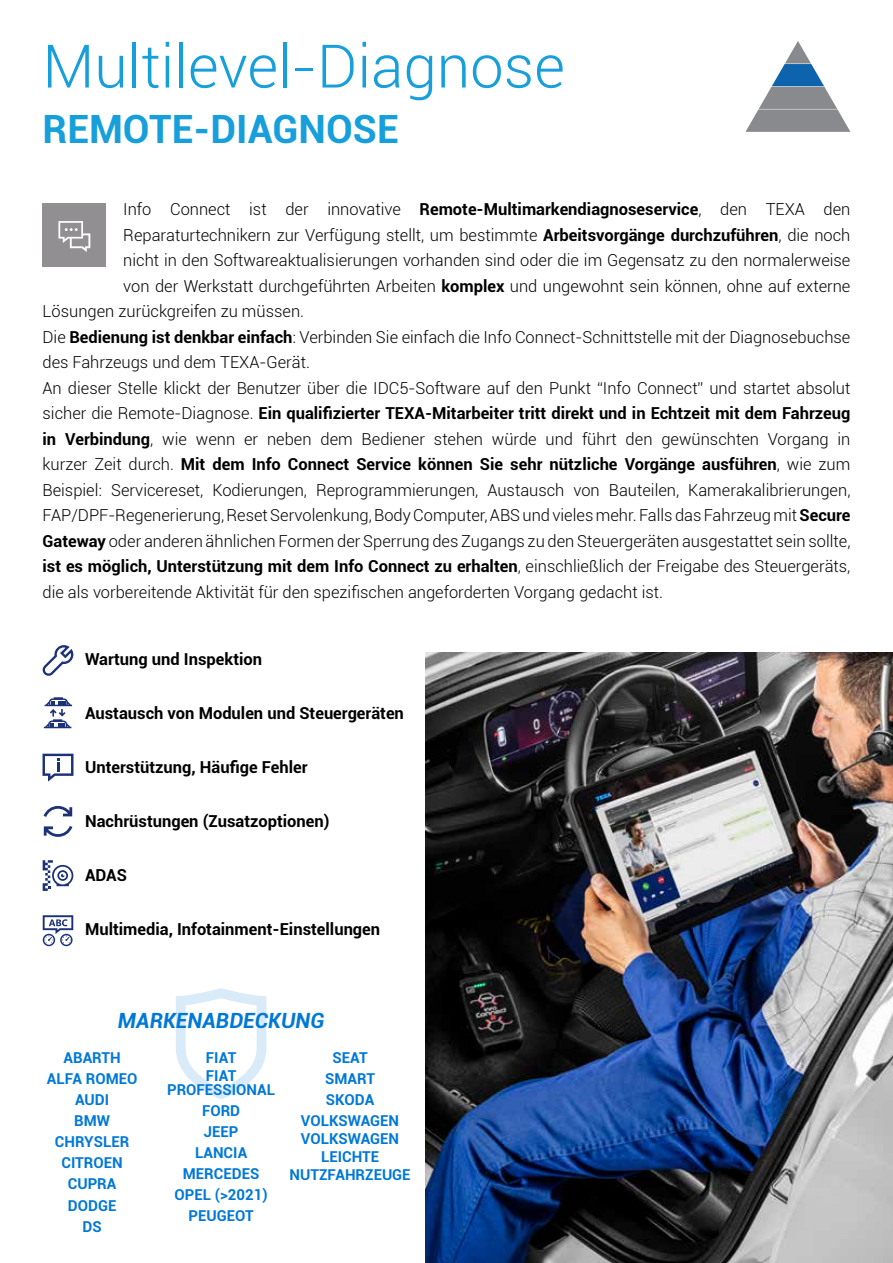
<style>
.page{position:relative;width:893px;height:1263px;background:#fff}
.page>*{position:absolute;margin:0;border:0;box-sizing:border-box;transform-origin:0 0}
.t1{font:300 60px "Roboto";color:#169fdb}
.t2{font:700 39px "Roboto";color:#169fdb}
.t3{font:italic 700 21px "Roboto";color:#0078d6}
.t4{font:300 16.5px "Roboto";color:#000}
.t5{font:700 16.5px "Roboto";color:#000}
.t6{font:700 15px/21px "Roboto";color:#0078d6;text-align:center}
.s1{font-weight:700}
.s2{font-weight:300}
</style>
<div class="page">
<svg style="left:176px;top:988px;width:90px;height:111px"></svg>
<div style="left:43px;top:203px;width:63px;height:64px;background:#918f91"></div>
<svg style="left:58px;top:221px;width:32px;height:31px"></svg>
<svg style="left:43px;top:860px;width:30px;height:31px"></svg>
<svg style="left:43px;top:915px;width:30px;height:31px"></svg>
<svg style="left:43px;top:754px;width:30px;height:27px"></svg>
<svg style="left:44px;top:697px;width:28px;height:31px"></svg>
<svg style="left:42px;top:645px;width:31px;height:31px"></svg>
<svg style="left:44px;top:806px;width:28px;height:11px"></svg>
<svg style="left:44px;top:826px;width:28px;height:11px"></svg>
<img style="left:425px;top:653px;width:468px;height:610px">
<svg style="left:745px;top:41px;width:105px;height:91px"></svg>
<h1 class="t1" style="left:43px;top:25px;width:524px">Multilevel-Diagnose</h1>
<h2 class="t2" style="left:43px;top:101px;width:358px">REMOTE-DIAGNOSE</h2>
<p class="t4" style="left:123px;top:198px;width:729px">Info Connect ist der innovative <span class="s1">Remote-Multimarkendiagnoseservice</span>, den TEXA den</p>
<p class="t4" style="left:123px;top:223px;width:729px">Reparaturtechnikern zur Verfügung stellt, um bestimmte <span class="s1">Arbeitsvorgänge durchzuführen</span>, die noch</p>
<p class="t4" style="left:123px;top:249px;width:729px">nicht in den Softwareaktualisierungen vorhanden sind oder die im Gegensatz zu den normalerweise</p>
<p class="t4" style="left:123px;top:274px;width:729px">von der Werkstatt durchgeführten Arbeiten <span class="s1">komplex</span> und ungewohnt sein können, ohne auf externe</p>
<p class="t4" style="left:43px;top:300px;width:263px">Lösungen zurückgreifen zu müssen.</p>
<p class="t4" style="left:43px;top:325px;width:809px">Die <span class="s1">Bedienung ist denkbar einfach</span>: Verbinden Sie einfach die Info Connect-Schnittstelle mit der Diagnosebuchse</p>
<p class="t4" style="left:43px;top:351px;width:269px">des Fahrzeugs und dem TEXA-Gerät.</p>
<p class="t4" style="left:43px;top:376px;width:809px">An dieser Stelle klickt der Benutzer über die IDC5-Software auf den Punkt “Info Connect” und startet absolut</p>
<p class="t5" style="left:43px;top:402px;width:809px"><span class="s2">sicher die Remote-Diagnose.</span> Ein qualifizierter TEXA-Mitarbeiter tritt direkt und in Echtzeit mit dem Fahrzeug</p>
<p class="t4" style="left:43px;top:427px;width:809px"><span class="s1">in Verbindung</span>, wie wenn er neben dem Bediener stehen würde und führt den gewünschten Vorgang in</p>
<p class="t5" style="left:43px;top:453px;width:809px"><span class="s2">kurzer Zeit durch.</span> Mit dem Info Connect Service können Sie sehr nützliche Vorgänge ausführen<span class="s2">, wie zum</span></p>
<p class="t4" style="left:43px;top:478px;width:809px">Beispiel: Servicereset, Kodierungen, Reprogrammierungen, Austausch von Bauteilen, Kamerakalibrierungen,</p>
<p class="t4" style="left:43px;top:504px;width:809px">FAP/DPF-Regenerierung, Reset Servolenkung, Body Computer, ABS und vieles mehr. Falls das Fahrzeug mit <span class="s1">Secure</span></p>
<p class="t4" style="left:43px;top:529px;width:809px"><span class="s1">Gateway</span> oder anderen ähnlichen Formen der Sperrung des Zugangs zu den Steuergeräten ausgestattet sein sollte,</p>
<p class="t5" style="left:43px;top:555px;width:809px">ist es möglich, Unterstützung mit dem Info Connect zu erhalten<span class="s2">, einschließlich der Freigabe des Steuergeräts,</span></p>
<p class="t4" style="left:43px;top:580px;width:622px">die als vorbereitende Aktivität für den spezifischen angeforderten Vorgang gedacht ist.</p>
<p class="t5" style="left:85px;top:648px;width:179px">Wartung und Inspektion</p>
<p class="t5" style="left:85px;top:702px;width:320px">Austausch von Modulen und Steuergeräten</p>
<p class="t5" style="left:85px;top:756px;width:224px">Unterstützung, Häufige Fehler</p>
<p class="t5" style="left:85px;top:810px;width:246px">Nachrüstungen (Zusatzoptionen)</p>
<p class="t5" style="left:85px;top:864px;width:43px">ADAS</p>
<p class="t5" style="left:85px;top:918px;width:297px">Multimedia, Infotainment-Einstellungen</p>
<p class="t3" style="left:118px;top:1006px;width:208px">MARKENABDECKUNG</p>
<p class="t6" style="left:47px;top:1047px;width:92px">ABARTH<br>ALFA ROMEO<br>AUDI<br>BMW<br>CHRYSLER<br>CITROEN<br>CUPRA<br>DODGE<br>DS</p>
<p class="t6" style="left:206px;top:1048px;width:32px;line-height:18px;text-align:left">FIAT<br>FIAT</p>
<p class="t6" style="left:301px;top:1047px;width:100px">SEAT<br>SMART<br>SKODA<br>VOLKSWAGEN</p>
<p class="t6" style="left:290px;top:1129px;width:123px;line-height:18px">VOLKSWAGEN<br>LEICHTE<br>NUTZFAHRZEUGE</p>
<p class="t6" style="left:167px;top:1078px;width:109px">PROFESSIONAL<br>FORD<br>JEEP<br>LANCIA<br>MERCEDES<br>OPEL (&gt;2021)<br>PEUGEOT</p>
</div>
